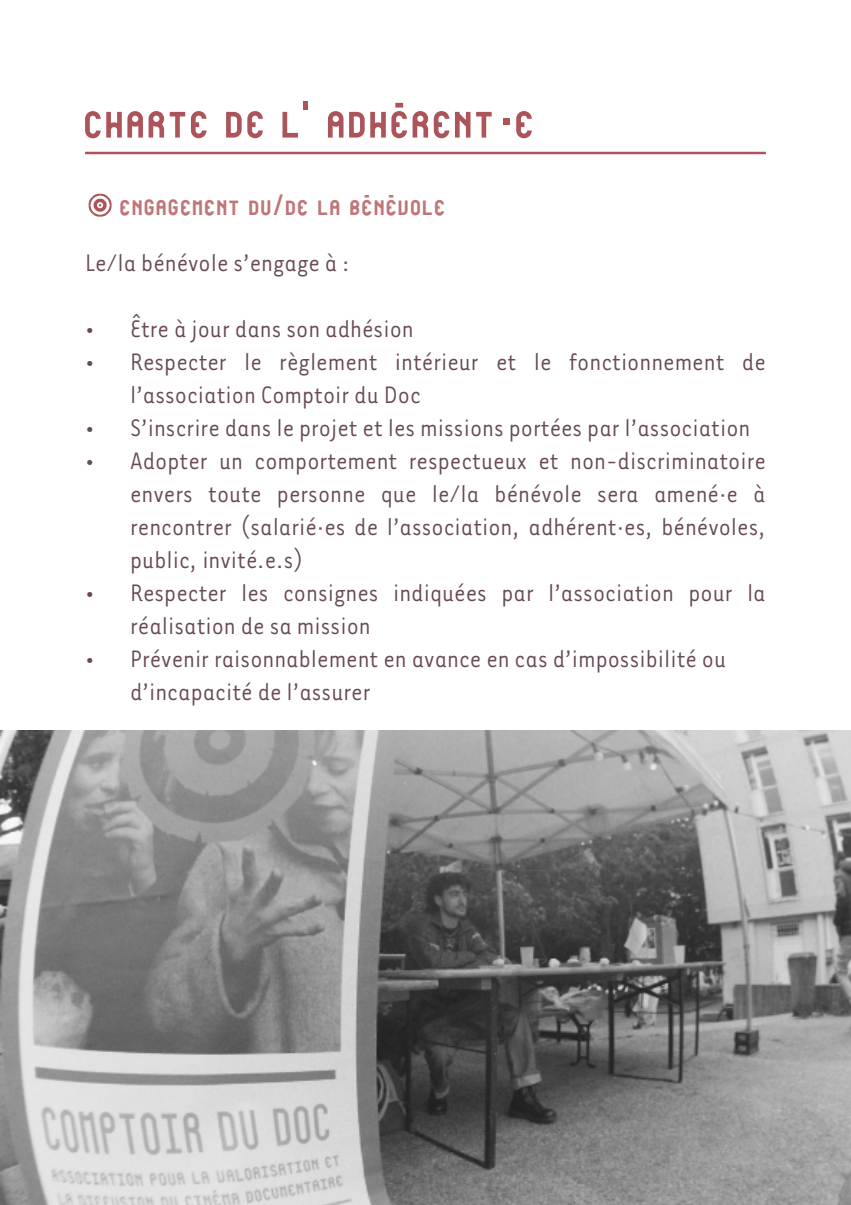
<style>
.page{position:relative;width:851px;height:1205px;background:#fff}
.page>*{position:absolute;margin:0;border:0;box-sizing:border-box;transform-origin:0 0}
.titre_structure{font:70px "brevedecomptoir 3";color:#ad545b}
.lieu{font:40px "brevedecomptoir 3";color:#c07679}
.Style_de_paragraphe_1{font:27.5px/33px "Tarzana Narrow";color:#684a58}
.s1{font-family:"Tarzana Narrow"}
</style>
<div class="page">
<img style="left:0;top:730px;width:850px;height:475px">
<hr style="left:85px;top:152px;width:680px;height:2px;background:#ad545b">
<svg style="left:88px;top:193px;width:24px;height:24px"></svg>
<p class="titre_structure" style="left:85px;top:72px;width:453px">charte de l' adhérent<span class="s1">·</span>e</p>
<p class="lieu" style="left:120px;top:177px;width:328px">engagement du/de la bénévole</p>
<p class="Style_de_paragraphe_1" style="left:85px;top:245px;width:266px">Le/la bénévole s’engage à :</p>
<p class="Style_de_paragraphe_1" style="left:85px;top:311px;width:330px">• Être à jour dans son adhésion</p>
<p class="Style_de_paragraphe_1" style="left:130px;top:344px;width:637px;text-indent:-45px">• Respecter le règlement intérieur et le fonctionnement de l’association Comptoir du Doc</p>
<p class="Style_de_paragraphe_1" style="left:85px;top:410px;width:666px">• S’inscrire dans le projet et les missions portées par l’association</p>
<p class="Style_de_paragraphe_1" style="left:130px;top:443px;width:637px;text-align:justify;text-indent:-45px">• Adopter un comportement respectueux et non-discriminatoire envers toute personne que le/la bénévole sera amené·e à rencontrer (salarié·es de l’association, adhérent·es, bénévoles, public, invité.e.s)</p>
<p class="Style_de_paragraphe_1" style="left:130px;top:575px;width:637px;text-indent:-45px">• Respecter les consignes indiquées par l’association pour la réalisation de sa mission</p>
<p class="Style_de_paragraphe_1" style="left:130px;top:641px;width:597px;text-indent:-45px">• Prévenir raisonnablement en avance en cas d’impossibilité ou d’incapacité de l’assurer</p>
</div>
